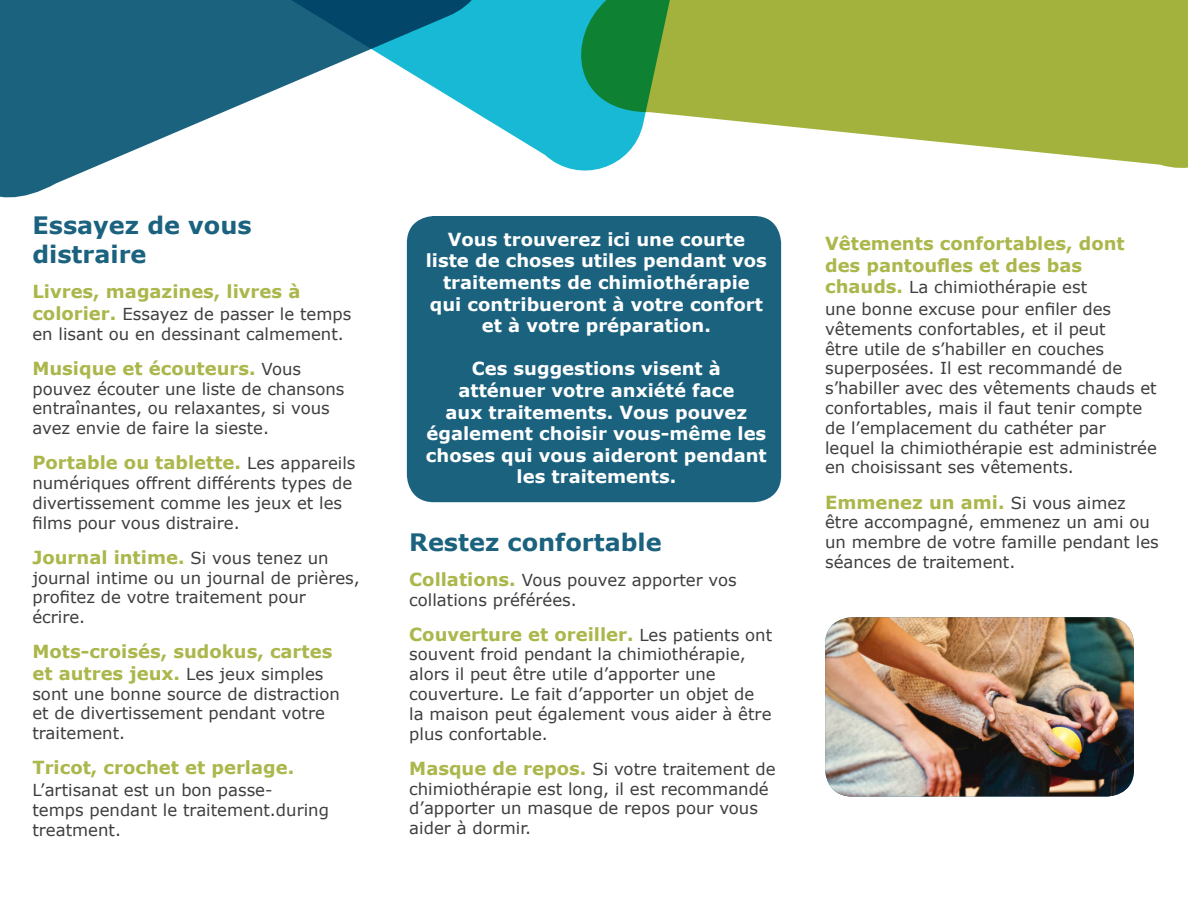
<style>
.page{position:relative;width:1188px;height:918px;background:#fff}
.page>*{position:absolute;margin:0;border:0;box-sizing:border-box;transform-origin:0 0}
.t1{font:700 24px/28.8px "Verdana";color:#1b627f}
.Body_Copy{font:700 18px/21.6px "Verdana";color:#fff;text-align:center}
.Sub_Header{font:700 18px/21.6px "Verdana";color:#abb74b}
.Sub_Header-2{font:16.5px/19.8px "Verdana";color:#3e3e3f}
.s1{font-weight:700;font-size:18px;color:#abb74b}
.s2{font-weight:400;font-size:16.5px;color:#3e3e3f}
</style>
<div class="page">
<svg style="left:749px;top:0;width:439px;height:168px;background:#aebc56"></svg>
<svg style="left:506px;top:0;width:243px;height:171px"></svg>
<svg style="left:0;top:0;width:506px;height:218px"></svg>
<div style="left:407px;top:216px;width:374px;height:286px;background:#1b627f;border-radius:27px"></div>
<img style="left:825px;top:617px;width:309px;height:179px">
<p class="t1" style="left:32px;top:211px;width:221px">Essayez de vous distraire</p>
<p class="Sub_Header" style="left:32px;top:281px;width:269px">Livres, magazines, livres à</p>
<p class="Sub_Header-2" style="left:32px;top:304px;width:320px"><span class="s1">colorier.</span> Essayez de passer le temps en lisant ou en dessinant calmement.</p>
<p class="Sub_Header" style="left:32px;top:357px;width:270px">Musique et écouteurs. <span class="s2">Vous</span></p>
<p class="Sub_Header-2" style="left:32px;top:378px;width:314px">pouvez écouter une liste de chansons entraînantes, ou relaxantes, si vous avez envie de faire la sieste.</p>
<p class="Sub_Header" style="left:32px;top:452px;width:325px">Portable ou tablette. <span class="s2">Les appareils</span></p>
<p class="Sub_Header-2" style="left:32px;top:473px;width:321px">numériques offrent différents types de divertissement comme les jeux et les films pour vous distraire.</p>
<p class="Sub_Header" style="left:32px;top:546px;width:298px">Journal intime. <span class="s2">Si vous tenez un</span></p>
<p class="Sub_Header-2" style="left:32px;top:567px;width:329px">journal intime ou un journal de prières, profitez de votre traitement pour écrire.</p>
<p class="Sub_Header" style="left:32px;top:641px;width:302px">Mots-croisés, sudokus, cartes</p>
<p class="Sub_Header-2" style="left:32px;top:664px;width:309px"><span class="s1">et autres jeux.</span> Les jeux simples sont une bonne source de distraction et de divertissement pendant votre traitement.</p>
<p class="Sub_Header" style="left:32px;top:757px;width:263px">Tricot, crochet et perlage.</p>
<p class="Sub_Header-2" style="left:32px;top:780px;width:298px">L’artisanat est un bon passe-<br>temps pendant le traitement.during treatment.</p>
<p class="Body_Copy" style="left:426px;top:228px;width:343px">Vous trouverez ici une courte liste de choses utiles pendant vos traitements de chimiothérapie qui contribueront à votre confort et à votre préparation.</p>
<p class="Body_Copy" style="left:426px;top:358px;width:342px">Ces suggestions visent à<br>atténuer votre anxiété face<br>aux traitements. Vous pouvez également choisir vous-même les choses qui vous aideront pendant les traitements.</p>
<p class="t1" style="left:409px;top:527px;width:254px">Restez confortable</p>
<p class="Sub_Header-2" style="left:409px;top:570px;width:329px"><span class="s1">Collations.</span> Vous pouvez apporter vos collations préférées.</p>
<p class="Sub_Header" style="left:409px;top:623px;width:364px">Couverture et oreiller. <span class="s2">Les patients ont</span></p>
<p class="Sub_Header-2" style="left:409px;top:644px;width:364px">souvent froid pendant la chimiothérapie, alors il peut être utile d’apporter une couverture. Le fait d’apporter un objet de la maison peut également vous aider à être plus confortable.</p>
<p class="Sub_Header-2" style="left:409px;top:759px;width:368px"><span class="s1">Masque de repos.</span> Si votre traitement de chimiothérapie est long, il est recommandé d’apporter un masque de repos pour vous aider à dormir.</p>
<p class="Sub_Header" style="left:825px;top:233px;width:301px">Vêtements confortables, dont des pantoufles et des bas</p>
<p class="Sub_Header-2" style="left:825px;top:277px;width:288px;line-height:21.6px"><span class="s1">chauds.</span> La chimiothérapie est une bonne excuse pour enfiler des</p>
<p class="Sub_Header-2" style="left:825px;top:319px;width:333px">vêtements confortables, et il peut<br>être utile de s’habiller en couches superposées. Il est recommandé de s’habiller avec des vêtements chauds et confortables, mais il faut tenir compte de l’emplacement du cathéter par lequel la chimiothérapie est administrée en choisissant ses vêtements.</p>
<p class="Sub_Header" style="left:825px;top:491px;width:302px">Emmenez un ami. <span class="s2">Si vous aimez</span></p>
<p class="Sub_Header-2" style="left:825px;top:512px;width:335px">être accompagné, emmenez un ami ou un membre de votre famille pendant les séances de traitement.</p>
</div>
